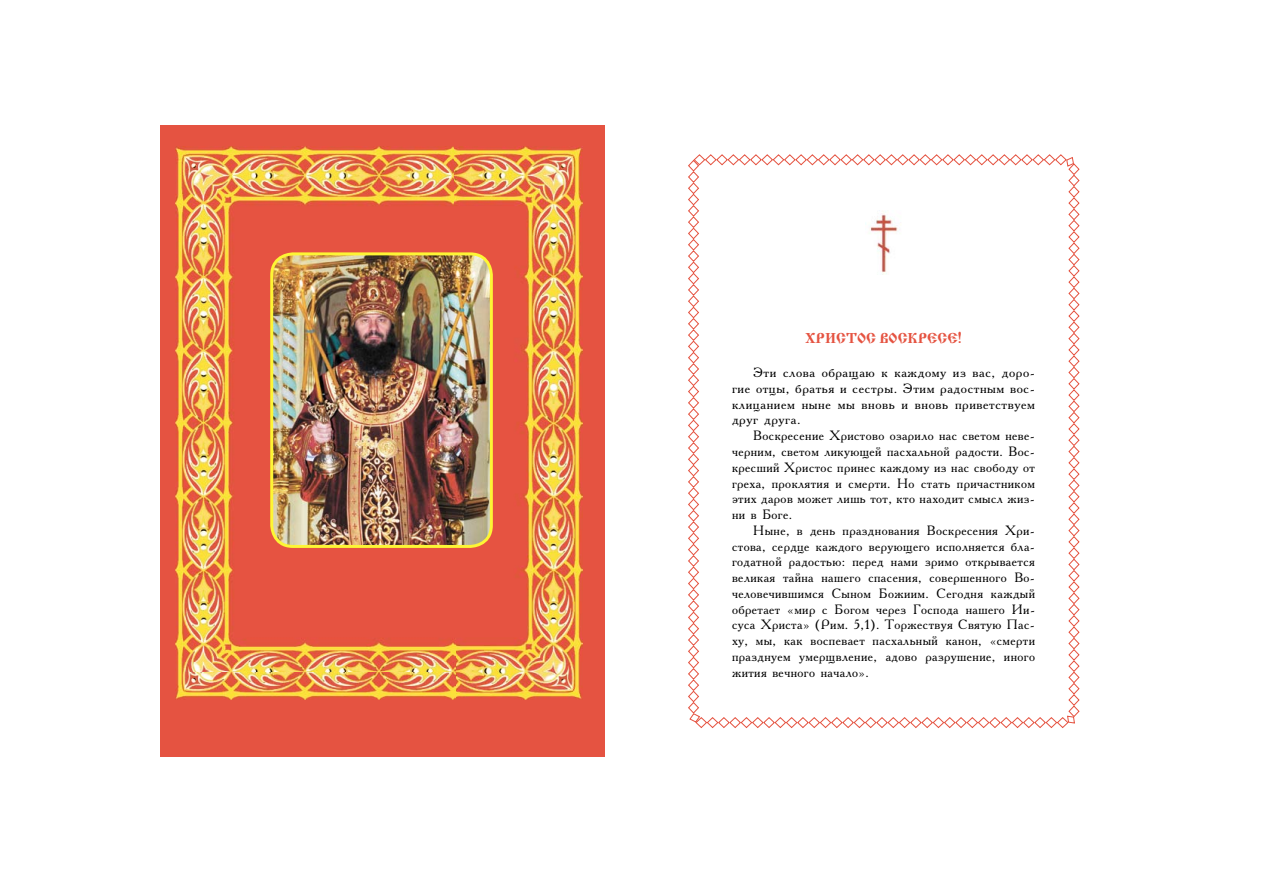
<style>
.page{position:relative;width:1263px;height:893px;background:#fff}
.page>*{position:absolute;margin:0;border:0;box-sizing:border-box;transform-origin:0 0}
.t1{font:14.25px "Izhitsa C";color:#e55341}
.t2{font:13.5px/15.8px "Academy";letter-spacing:.03em;color:#000;text-align:justify}
.t3{font:13.5px/15.8px "Academy";letter-spacing:.03em;color:#000;text-align:justify;scale:1.06 1}
</style>
<div class="page">
<div style="left:160px;top:125px;width:444px;height:632px;background:#e55341"></div>
<img style="left:175px;top:147px;width:407px;height:552px">
<img style="left:272px;top:254px;width:219px;height:292px">
<div style="left:270px;top:252px;width:223px;height:296px;border:3px solid #fdf535;border-radius:21px"></div>
<svg style="left:688px;top:154px;width:392px;height:574px"></svg>
<p class="t1" style="left:805px;top:331px;width:158px">ХРИСТОС ВОСКРЕСЕ!</p>
<p class="t3" style="left:732px;top:365px;width:287px;text-indent:21px">Эти слова обращаю к каждому из вас, доро&shy;гие отцы, братья и сестры. Этим радостным вос&shy;клицанием ныне мы вновь и вновь приветствуем друг друга.</p>
<p class="t2" style="left:732px;top:428px;width:304px;text-indent:21px">Воскресение Христово озарило нас светом неве&shy;черним, светом ликующей пасхальной радости. Вос&shy;кресший Христос принес каждому из нас свободу от греха, проклятия и смерти. Но стать причастником этих даров может лишь тот, кто находит смысл жиз&shy;ни в Боге.</p>
<p class="t2" style="left:732px;top:522px;width:304px;text-indent:21px">Ныне, в день празднования Воскресения Хри&shy;стова, сердце каждого верующего исполняется бла&shy;годатной радостью: перед нами зримо открывается великая тайна нашего спасения, совершенного Во&shy;человечившимся Сыном Божиим. Сегодня каждый обретает «мир с Богом через Господа нашего Ии&shy;суса Христа» (Рим. 5,1). Торжествуя Святую Пас&shy;ху, мы, как воспевает пасхальный канон, «смерти празднуем умерщвление, адово разрушение, иного жития вечного начало».</p>
</div>
